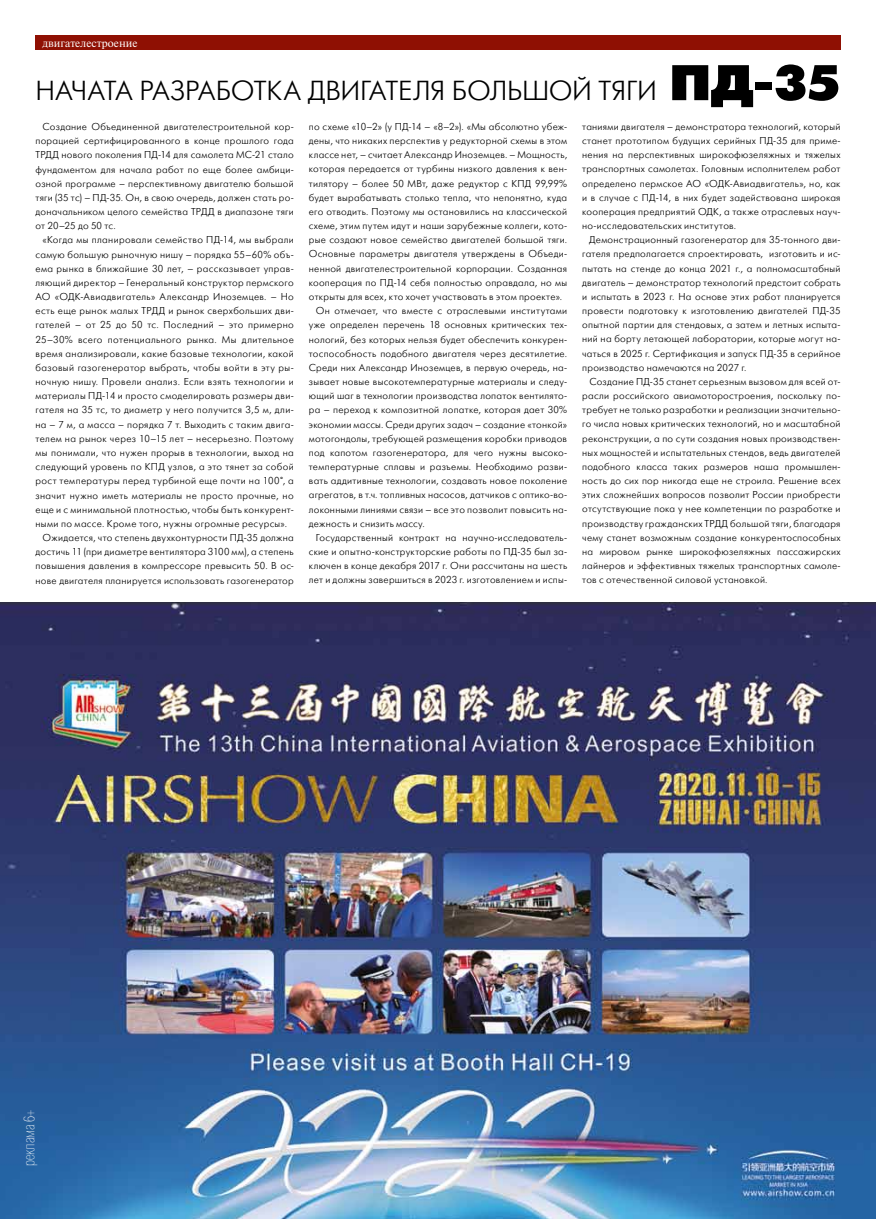
<style>
.page{position:relative;width:876px;height:1219px;background:#fff}
.page>*{position:absolute;margin:0;border:0;box-sizing:border-box;transform-origin:0 0}
.t1{font:27.5px "Futura Futuris Light C";letter-spacing:-.015em;color:#000}
.t2{font:15px "Helios Cond Thin C";color:#fff}
.t3{font:11.25px "Newton C";color:#fff}
.t4{font:10px/14.1px "Futura Futuris Light C";letter-spacing:.025em;color:#000;text-align:justify}
.s1{font-family:"Futura Futuris Black C";font-size:50px}
</style>
<div class="page">
<div style="left:35px;top:35px;width:805px;height:15px;background:#8f1003"></div>
<img style="left:0;top:602px;width:875px;height:617px">
<p class="t3" style="left:43px;top:37px;width:96px">двигателестроение</p>
<h1 class="t1" style="left:35px;top:77px;width:806px">НАЧАТА РАЗРАБОТКА ДВИГАТЕЛЯ БОЛЬШОЙ ТЯГИ <span class="s1">ПД-35</span></h1>
<p class="t4" style="left:35px;top:120px;width:260px;text-indent:7px">Создание Объединенной двигателестроительной кор&shy;порацией сертифицированного в конце прошлого года ТРДД нового поколения ПД‑14 для самолета МС‑21 стало фундаментом для начала работ по еще более амбици&shy;озной программе – перспективному двигателю большой тяги (35 тс) – ПД‑35. Он, в свою очередь, должен стать ро&shy;доначальником целого семейства ТРДД в диапазоне тяги от 20–25 до 50 тс.</p>
<p class="t4" style="left:43px;top:233px;width:253px">«Когда мы планировали семейство ПД‑14, мы выбрали</p>
<p class="t4" style="left:35px;top:247px;width:260px">самую большую рыночную нишу – порядка 55–60% объ-</p>
<p class="t4" style="left:35px;top:262px;width:260px">ема рынка в ближайшие 30 лет, – рассказывает управ-</p>
<p class="t4" style="left:35px;top:276px;width:260px">ляющий директор – Генеральный конструктор пермского</p>
<p class="t4" style="left:35px;top:290px;width:260px">АО «ОДК-Авиадвигатель» Александр Иноземцев. – Но</p>
<p class="t4" style="left:35px;top:304px;width:260px">есть еще рынок малых ТРДД и рынок сверхбольших дви-</p>
<p class="t4" style="left:35px;top:318px;width:260px">гателей – от 25 до 50 тс. Последний – это примерно</p>
<p class="t4" style="left:35px;top:332px;width:260px">25–30% всего потенциального рынка. Мы длительное</p>
<p class="t4" style="left:35px;top:347px;width:260px">время анализировали, какие базовые технологии, какой</p>
<p class="t4" style="left:35px;top:361px;width:260px">базовый газогенератор выбрать, чтобы войти в эту ры-</p>
<p class="t4" style="left:35px;top:375px;width:260px">ночную нишу. Провели анализ. Если взять технологии и</p>
<p class="t4" style="left:35px;top:389px;width:260px">материалы ПД‑14 и просто смоделировать размеры дви-</p>
<p class="t4" style="left:35px;top:403px;width:260px">гателя на 35 тс, то диаметр у него получится 3,5 м, дли-</p>
<p class="t4" style="left:35px;top:417px;width:260px">на – 7 м, а масса – порядка 7 т. Выходить с таким двига-</p>
<p class="t4" style="left:35px;top:432px;width:260px">телем на рынок через 10–15 лет – несерьезно. Поэтому</p>
<p class="t4" style="left:35px;top:446px;width:260px">мы понимали, что нужен прорыв в технологии, выход на</p>
<p class="t4" style="left:35px;top:460px;width:260px">следующий уровень по КПД узлов, а это тянет за собой</p>
<p class="t4" style="left:35px;top:474px;width:260px">рост температуры перед турбиной еще почти на 100°, а</p>
<p class="t4" style="left:35px;top:488px;width:260px">значит нужно иметь материалы не просто прочные, но</p>
<p class="t4" style="left:35px;top:502px;width:260px">еще и с минимальной плотностью, чтобы быть конкурент-</p>
<p class="t4" style="left:35px;top:517px;width:253px">ными по массе. Кроме того, нужны огромные ресурсы».</p>
<p class="t4" style="left:43px;top:531px;width:253px">Ожидается, что степень двухконтурности ПД‑35 должна</p>
<p class="t4" style="left:35px;top:545px;width:260px">достичь 11 (при диаметре вентилятора 3100 мм), а степень</p>
<p class="t4" style="left:35px;top:559px;width:260px">повышения давления в компрессоре превысить 50. В ос-</p>
<p class="t4" style="left:35px;top:573px;width:260px">нове двигателя планируется использовать газогенератор</p>
<p class="t4" style="left:309px;top:120px;width:260px">по схеме «10–2» (у ПД‑14 – «8–2»). «Мы абсолютно убеж-</p>
<p class="t4" style="left:309px;top:134px;width:260px">дены, что никаких перспектив у редукторной схемы в этом</p>
<p class="t4" style="left:309px;top:148px;width:260px">классе нет, – считает Александр Иноземцев. – Мощность,</p>
<p class="t4" style="left:309px;top:162px;width:260px">которая передается от турбины низкого давления к вен-</p>
<p class="t4" style="left:309px;top:176px;width:260px">тилятору – более 50 МВт, даже редуктор с КПД 99,99%</p>
<p class="t4" style="left:309px;top:191px;width:260px">будет вырабатывать столько тепла, что непонятно, куда</p>
<p class="t4" style="left:309px;top:205px;width:260px">его отводить. Поэтому мы остановились на классической</p>
<p class="t4" style="left:309px;top:219px;width:260px">схеме, этим путем идут и наши зарубежные коллеги, кото-</p>
<p class="t4" style="left:309px;top:233px;width:260px">рые создают новое семейство двигателей большой тяги.</p>
<p class="t4" style="left:309px;top:247px;width:260px">Основные параметры двигателя утверждены в Объеди-</p>
<p class="t4" style="left:309px;top:261px;width:260px">ненной двигателестроительной корпорации. Созданная</p>
<p class="t4" style="left:309px;top:276px;width:260px">кооперация по ПД‑14 себя полностью оправдала, но мы</p>
<p class="t4" style="left:309px;top:290px;width:255px">открыты для всех, кто хочет участвовать в этом проекте».</p>
<p class="t4" style="left:316px;top:304px;width:253px">Он отмечает, что вместе с отраслевыми институтами</p>
<p class="t4" style="left:309px;top:318px;width:260px">уже определен перечень 18 основных критических тех-</p>
<p class="t4" style="left:309px;top:332px;width:260px">нологий, без которых нельзя будет обеспечить конкурен-</p>
<p class="t4" style="left:309px;top:346px;width:260px">тоспособность подобного двигателя через десятилетие.</p>
<p class="t4" style="left:309px;top:361px;width:260px">Среди них Александр Иноземцев, в первую очередь, на-</p>
<p class="t4" style="left:309px;top:375px;width:260px">зывает новые высокотемпературные материалы и следу-</p>
<p class="t4" style="left:309px;top:389px;width:260px">ющий шаг в технологии производства лопаток вентилято-</p>
<p class="t4" style="left:309px;top:403px;width:260px">ра – переход к композитной лопатке, которая дает 30%</p>
<p class="t4" style="left:309px;top:417px;width:260px">экономии массы. Среди других задач – создание «тонкой»</p>
<p class="t4" style="left:309px;top:431px;width:260px">мотогондолы, требующей размещения коробки приводов</p>
<p class="t4" style="left:309px;top:446px;width:260px">под капотом газогенератора, для чего нужны высоко-</p>
<p class="t4" style="left:309px;top:460px;width:260px">температурные сплавы и разъемы. Необходимо разви-</p>
<p class="t4" style="left:309px;top:474px;width:260px">вать аддитивные технологии, создавать новое поколение</p>
<p class="t4" style="left:309px;top:488px;width:260px">агрегатов, в т.ч. топливных насосов, датчиков с оптико-во-</p>
<p class="t4" style="left:309px;top:502px;width:260px">локонными линиями связи – все это позволит повысить на-</p>
<p class="t4" style="left:309px;top:517px;width:117px">дежность и снизить массу.</p>
<p class="t4" style="left:316px;top:531px;width:253px">Государственный контракт на научно-исследователь-</p>
<p class="t4" style="left:309px;top:545px;width:260px">ские и опытно-конструкторские работы по ПД‑35 был за-</p>
<p class="t4" style="left:309px;top:559px;width:260px">ключен в конце декабря 2017 г. Они рассчитаны на шесть</p>
<p class="t4" style="left:309px;top:573px;width:260px">лет и должны завершиться в 2023 г. изготовлением и испы-</p>
<p class="t4" style="left:582px;top:120px;width:260px">таниями двигателя – демонстратора технологий, который станет прототипом будущих серийных ПД‑35 для приме&shy;нения на перспективных широкофюзеляжных и тяжелых транспортных самолетах. Головным исполнителем работ определено пермское АО «ОДК-Авиадвигатель», но, как и в случае с ПД‑14, в них будет задействована широкая кооперация предприятий ОДК, а также отраслевых науч&shy;но-исследовательских институтов.</p>
<p class="t4" style="left:582px;top:233px;width:260px;text-indent:7px">Демонстрационный газогенератор для 35‑тонного дви&shy;гателя предполагается спроектировать, изготовить и ис&shy;пытать на стенде до конца 2021 г., а полномасштабный двигатель – демонстратор технологий предстоит собрать и испытать в 2023 г. На основе этих работ планируется провести подготовку к изготовлению двигателей ПД‑35 опытной партии для стендовых, а затем и летных испыта&shy;ний на борту летающей лаборатории, которые могут на&shy;чаться в 2025 г. Сертификация и запуск ПД‑35 в серийное производство намечаются на 2027 г.</p>
<p class="t4" style="left:582px;top:375px;width:260px;text-indent:7px">Создание ПД‑35 станет серьезным вызовом для всей от&shy;расли российского авиамоторостроения, поскольку по&shy;требует не только разработки и реализации значительно&shy;го числа новых критических технологий, но и масштабной реконструкции, а по сути создания новых производствен&shy;ных мощностей и испытательных стендов, ведь двигателей подобного класса таких размеров наша промышлен&shy;ность до сих пор никогда еще не строила. Решение всех этих сложнейших вопросов позволит России приобрести отсутствующие пока у нее компетенции по разработке и производству гражданских ТРДД большой тяги, благодаря чему станет возможным создание конкурентоспособных на мировом рынке широкофюзеляжных пассажирских лайнеров и эффективных тяжелых транспортных самоле&shy;тов с отечественной силовой установкой.</p>
<h2 class="t2" style="left:21px;top:1166px;width:58px;rotate:-90deg">реклама 6+</h2>
</div>
